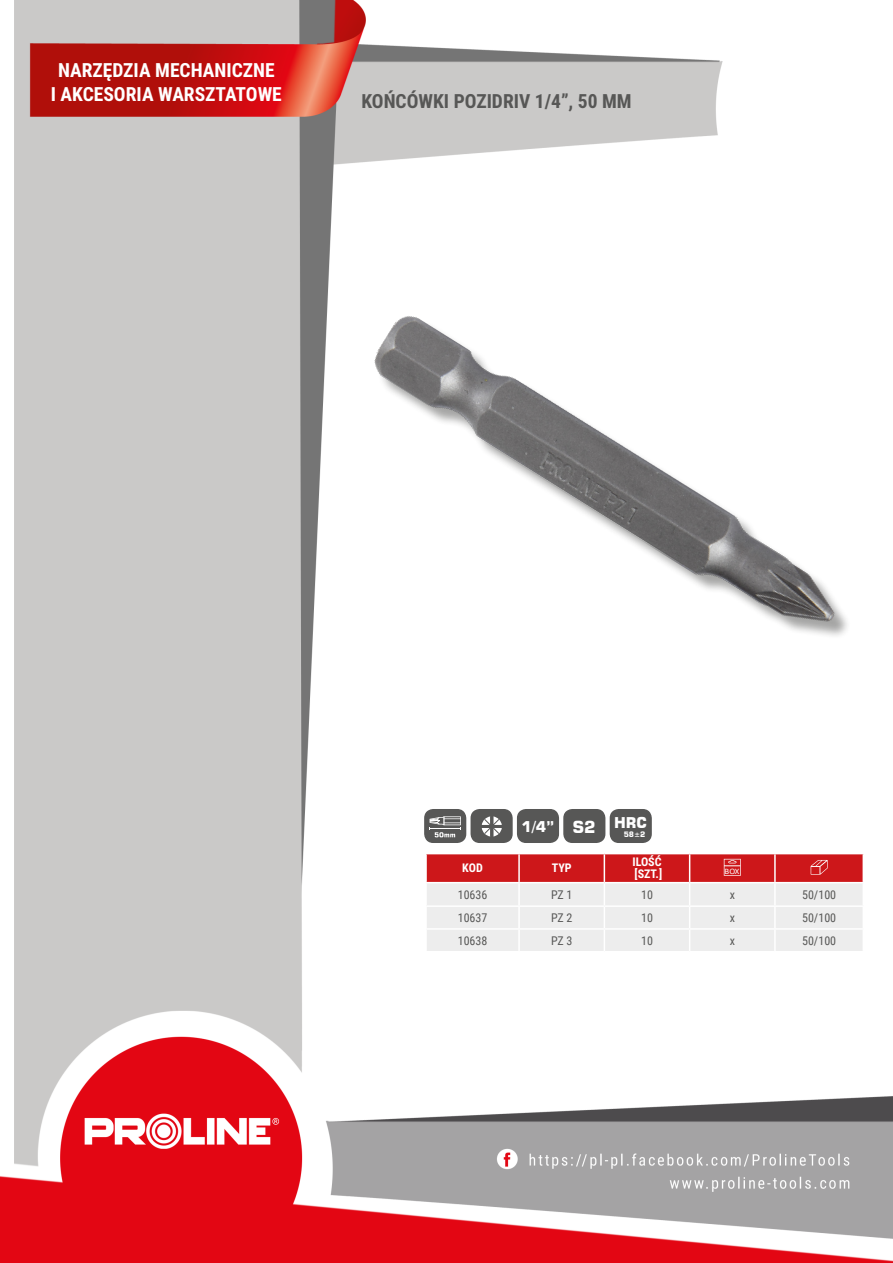
<style>
.page{position:relative;width:893px;height:1263px;background:#fff}
.page>*{position:absolute;margin:0;border:0;box-sizing:border-box;transform-origin:0 0}
.NagĹ_Ăłwek{font:700 19.5px/23.4px "Roboto Condensed";color:#fff;text-align:center}
.Lewo_bez_dzielenia{font:700 19.5px "Roboto Condensed";color:#575756}
.t1{font:700 16.35px "Square 721 BT";color:#fff}
.t2{font:700 14.85px "Square 721 BT";color:#fff}
.Center{font:12px "Roboto Condensed";color:#575756}
.Indeks{font:12px "Roboto Condensed";color:#575756}
.Ĺšrodek_bez_dzieleni{font:700 12px "Roboto Condensed";color:#fff}
.Ĺšrodek__wymuszenie{font:700 12px "Roboto Condensed";color:#fff}
.Tabelka_nagĹ_Ăłwek{font:700 12px "Roboto Condensed";color:#fff}
.t3{font:8.4px "Calibri";color:#fff;scale:1.06 1}
.t4{font:700 7.5px "Square 721 BT";color:#fff}
</style>
<div class="page">
<img style="left:0;top:0;width:893px;height:1263px">
<img style="left:366px;top:309px;width:485px;height:339px">
<hr style="left:425px;top:854px;width:2px;height:28px;background:#fff">
<hr style="left:425px;top:883px;width:2px;height:22px;background:#fff">
<hr style="left:425px;top:907px;width:2px;height:21px;background:#fff">
<hr style="left:425px;top:930px;width:2px;height:21px;background:#fff">
<hr style="left:862px;top:854px;width:2px;height:28px;background:#fff">
<hr style="left:862px;top:883px;width:2px;height:22px;background:#fff">
<hr style="left:862px;top:907px;width:2px;height:21px;background:#fff">
<hr style="left:862px;top:930px;width:2px;height:21px;background:#fff">
<hr style="left:775px;top:853px;width:89px;height:1px;background:#fff">
<hr style="left:425px;top:853px;width:94px;height:1px;background:#fff">
<hr style="left:425px;top:882px;width:94px;height:1px;background:#fff">
<hr style="left:775px;top:882px;width:89px;height:1px;background:#fff">
<hr style="left:425px;top:905px;width:94px;height:2px;background:#fff">
<hr style="left:775px;top:905px;width:89px;height:2px;background:#fff">
<hr style="left:425px;top:928px;width:94px;height:2px;background:#fff">
<hr style="left:775px;top:928px;width:89px;height:2px;background:#fff">
<hr style="left:425px;top:951px;width:94px;height:1px;background:#fff">
<hr style="left:775px;top:951px;width:89px;height:1px;background:#fff">
<svg style="left:426px;top:853px;width:437px;height:99px;background:#e5b4b5"></svg>
<div style="left:425px;top:810px;width:41px;height:32px;background:#575756;border-radius:8px"></div>
<div style="left:424px;top:809px;width:42px;height:34px;border:1px solid #575756;border-radius:8px"></div>
<svg style="left:430px;top:816px;width:31px;height:21px"></svg>
<div style="left:471px;top:810px;width:41px;height:32px;background:#575756;border-radius:8px"></div>
<div style="left:471px;top:809px;width:42px;height:34px;border:1px solid #575756;border-radius:8px"></div>
<svg style="left:482px;top:816px;width:20px;height:20px"></svg>
<div style="left:518px;top:810px;width:40px;height:32px;background:#575756;border-radius:8px"></div>
<div style="left:517px;top:809px;width:42px;height:34px;border:1px solid #575756;border-radius:8px"></div>
<div style="left:564px;top:810px;width:41px;height:32px;background:#575756;border-radius:8px"></div>
<div style="left:563px;top:809px;width:42px;height:34px;border:1px solid #575756;border-radius:8px"></div>
<div style="left:610px;top:810px;width:41px;height:32px;background:#575756;border-radius:8px"></div>
<div style="left:610px;top:809px;width:42px;height:34px;border:1px solid #575756;border-radius:8px"></div>
<p class="NagĹ_Ăłwek" style="left:51px;top:58px;width:233px">NARZĘDZIA MECHANICZNE<br>I AKCESORIA WARSZTATOWE</p>
<p class="Lewo_bez_dzielenia" style="left:361px;top:88px;width:272px">KOŃCÓWKI POZIDRIV 1/4”, 50 MM</p>
<p class="t2" style="left:521px;top:818px;width:35px">1/4”</p>
<p class="t1" style="left:573px;top:817px;width:24px">S2</p>
<p class="t2" style="left:614px;top:814px;width:34px">HRC</p>
<p class="t4" style="left:624px;top:830px;width:23px">58±2</p>
<p class="Tabelka_nagĹ_Ăłwek" style="left:462px;top:860px;width:22px">KOD</p>
<p class="Ĺšrodek_bez_dzieleni" style="left:552px;top:860px;width:21px">TYP</p>
<p class="Ĺšrodek_bez_dzieleni" style="left:632px;top:854px;width:31px">ILOŚĆ</p>
<p class="Ĺšrodek__wymuszenie" style="left:634px;top:866px;width:29px">[SZT.]</p>
<p class="t3" style="left:724px;top:865px;width:16px">BOX</p>
<p class="Indeks" style="left:458px;top:886px;width:31px">10636</p>
<p class="Center" style="left:551px;top:886px;width:23px">PZ 1</p>
<p class="Center" style="left:641px;top:886px;width:13px">10</p>
<p class="Center" style="left:730px;top:886px;width:7px">x</p>
<p class="Center" style="left:802px;top:886px;width:36px">50/100</p>
<p class="Indeks" style="left:458px;top:909px;width:31px">10637</p>
<p class="Center" style="left:551px;top:909px;width:23px">PZ 2</p>
<p class="Center" style="left:641px;top:909px;width:13px">10</p>
<p class="Center" style="left:730px;top:909px;width:7px">x</p>
<p class="Center" style="left:802px;top:909px;width:36px">50/100</p>
<p class="Indeks" style="left:458px;top:932px;width:31px">10638</p>
<p class="Center" style="left:551px;top:932px;width:23px">PZ 3</p>
<p class="Center" style="left:641px;top:932px;width:13px">10</p>
<p class="Center" style="left:730px;top:932px;width:7px">x</p>
<p class="Center" style="left:802px;top:932px;width:36px">50/100</p>
</div>
